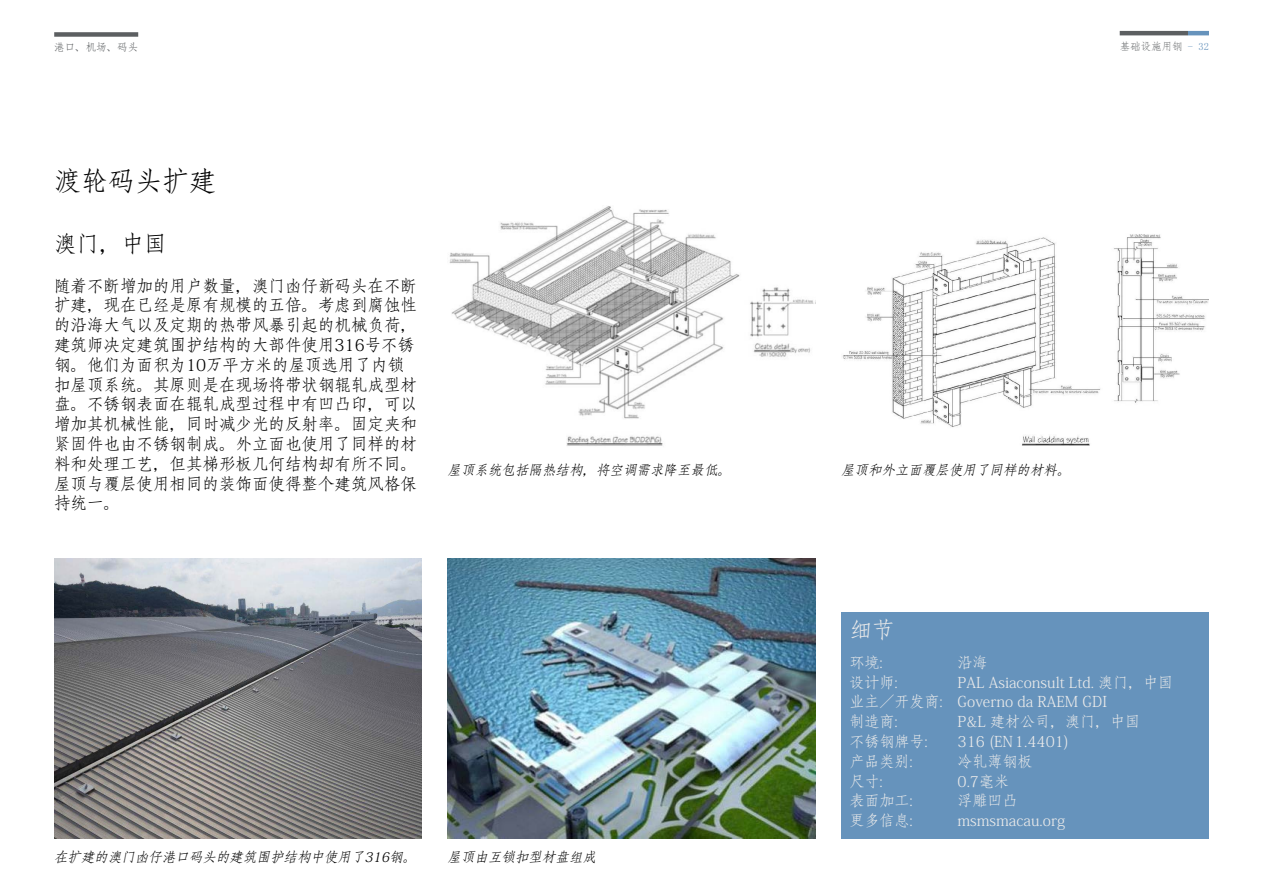
<style>
.page{position:relative;width:1263px;height:893px;background:#fff}
.page>*{position:absolute;margin:0;border:0;box-sizing:border-box;transform-origin:0 0}
._02_Header_1{font:27px "Adobe Fangsong Std";color:#000}
._02_Header_2{font:22.5px "Adobe Fangsong Std";color:#000}
._02_Header_2-2{font:22.5px "Adobe Fangsong Std";color:#eaeaea}
._03_Body_text{font:16.5px/19.8px "Adobe Fangsong Std";color:#000}
._03_Body_text-2{font:15px/19.8px "Adobe Fangsong Std";color:#eaeaea}
._04_Pictures{font:italic 13.5px "Adobe Fangsong Std";color:#000}
.t1{font:10.5px "Fang Song";color:#5c5f61}
.Naam_CEO{font:10.5px "Adobe Fangsong Std";color:#5c5f61}
.s1{color:#6693bc}
</style>
<div class="page">
<hr style="left:1120px;top:31px;width:68px;height:4px;background:#5c5f61">
<hr style="left:1188px;top:31px;width:21px;height:4px;background:#6693bc">
<div style="left:841px;top:612px;width:368px;height:227px;background:#6693bc"></div>
<div style="left:54px;top:32px;width:84px;height:5px;background:#5c5f61"></div>
<img style="left:842px;top:234px;width:367px;height:211px">
<img style="left:447px;top:558px;width:368px;height:281px">
<img style="left:54px;top:558px;width:368px;height:281px">
<img style="left:449px;top:206px;width:365px;height:240px">
<p class="Naam_CEO" style="left:54px;top:41px;width:85px">港口、机场、码头</p>
<p class="_02_Header_1" style="left:54px;top:164px;width:163px">渡轮码头扩建</p>
<p class="_02_Header_2" style="left:54px;top:230px;width:114px">澳门，中国</p>
<p class="_03_Body_text" style="left:54px;top:276px;width:364px">随着不断增加的用户数量，澳门凼仔新码头在不断扩建，现在已经是原有规模的五倍。考虑到腐蚀性的沿海大气以及定期的热带风暴引起的机械负荷，建筑师决定建筑围护结构的大部件使用316号不锈钢。他们为面积为10万平方米的屋顶选用了内锁扣屋顶系统。其原则是在现场将带状钢辊轧成型材盘。不锈钢表面在辊轧成型过程中有凹凸印，可以增加其机械性能，同时减少光的反射率。固定夹和紧固件也由不锈钢制成。外立面也使用了同样的材料和处理工艺，但其梯形板几何结构却有所不同。屋顶与覆层使用相同的装饰面使得整个建筑风格保持统一。</p>
<p class="_04_Pictures" style="left:447px;top:461px;width:288px">屋顶系统包括隔热结构，将空调需求降至最低。</p>
<p class="_04_Pictures" style="left:54px;top:849px;width:367px">在扩建的澳门凼仔港口码头的建筑围护结构中使用了316钢。</p>
<p class="_04_Pictures" style="left:447px;top:849px;width:153px">屋顶由互锁扣型材盘组成</p>
<p class="t1" style="left:1120px;top:41px;width:91px">基础设施用钢 <span class="s1">- 32</span></p>
<p class="_04_Pictures" style="left:841px;top:461px;width:234px">屋顶和外立面覆层使用了同样的材料。</p>
<p class="_02_Header_2-2" style="left:849px;top:616px;width:46px">细节</p>
<p class="_03_Body_text-2" style="left:849px;top:653px;width:35px">环境:</p>
<p class="_03_Body_text-2" style="left:957px;top:653px;width:31px">沿海</p>
<p class="_03_Body_text-2" style="left:849px;top:672px;width:50px">设计师:</p>
<p class="_03_Body_text-2" style="left:957px;top:672px;width:217px">PAL Asiaconsult Ltd. 澳门，中国</p>
<p class="_03_Body_text-2" style="left:849px;top:692px;width:259px">业主／开发商: Governo da RAEM GDI制造商:</p>
<p class="_03_Body_text-2" style="left:957px;top:712px;width:184px">P&amp;L 建材公司，澳门，中国</p>
<p class="_03_Body_text-2" style="left:849px;top:732px;width:80px">不锈钢牌号:</p>
<p class="_03_Body_text-2" style="left:957px;top:732px;width:113px">316 (EN1.4401)</p>
<p class="_03_Body_text-2" style="left:849px;top:752px;width:65px">产品类别:</p>
<p class="_03_Body_text-2" style="left:957px;top:752px;width:76px">冷轧薄钢板</p>
<p class="_03_Body_text-2" style="left:849px;top:771px;width:35px">尺寸:</p>
<p class="_03_Body_text-2" style="left:957px;top:771px;width:53px">0.7毫米</p>
<p class="_03_Body_text-2" style="left:849px;top:791px;width:65px">表面加工:</p>
<p class="_03_Body_text-2" style="left:957px;top:791px;width:61px">浮雕凹凸</p>
<p class="_03_Body_text-2" style="left:849px;top:811px;width:65px">更多信息:</p>
<p class="_03_Body_text-2" style="left:957px;top:811px;width:109px">msmsmacau.org</p>
</div>
